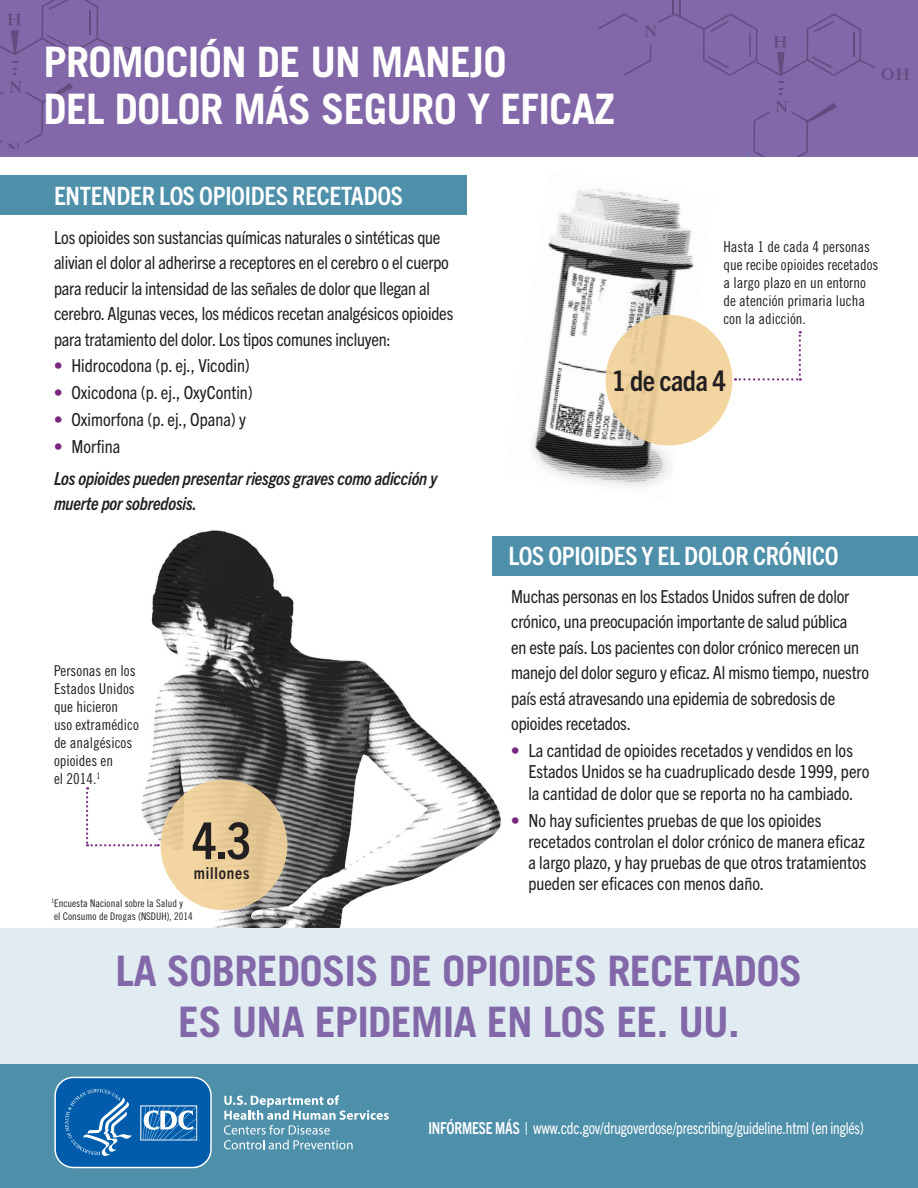
<style>
.page{position:relative;width:918px;height:1188px;background:#fff}
.page>*{position:absolute;margin:0;border:0;box-sizing:border-box;transform-origin:0 0}
.t1{font:700 condensed 51px "Trade Gothic Next LT Pro";color:#231f20}
.t2{font:700 42px/51px "Trade Gothic";letter-spacing:-.02em;color:#8268a8;text-align:center}
.t3{font:700 42px/46.5px "Trade Gothic";letter-spacing:-.02em;color:#fff}
.t4{font:700 condensed 28.5px "Trade Gothic Next LT Pro";letter-spacing:-.015em;color:#231f20}
.t5{font:700 condensed 25.35px "Trade Gothic Next LT Pro";letter-spacing:-.01em;color:#fff}
.t6{font:condensed 18px/25.5px "Trade Gothic Next LT Pro";letter-spacing:-.01em;color:#231f20}
.t7{font:italic 700 condensed 18px/25.5px "Trade Gothic Next LT Pro";letter-spacing:-.01em;color:#231f20}
.t8{font:condensed 16.5px "Trade Gothic Next LT Pro";letter-spacing:-.01em;color:#fff;scale:.9 1}
.t9{font:700 condensed 16.5px "Trade Gothic Next LT Pro";letter-spacing:.05em;color:#231f20}
.t10{font:15px/18px "Trade Gothic LT Std Cn 18";color:#231f20}
.t11{font:10.5px/13.5px "Trade Gothic LT Std Cn 18";color:#231f20}
.s1{color:#77287e}
.s2{font-weight:700}
</style>
<div class="page">
<div style="left:0;top:1064px;width:918px;height:124px;background:#4e8faa"></div>
<div style="left:0;top:0;width:918px;height:157px;background:#8268a8"></div>
<svg style="left:119px;top:47px;width:29px;height:12px"></svg>
<svg style="left:0;top:81px;width:73px;height:67px"></svg>
<svg style="left:0;top:0;width:113px;height:55px"></svg>
<svg style="left:12px;top:61px;width:5px;height:14px"></svg>
<svg style="left:882px;top:68px;width:28px;height:12px"></svg>
<svg style="left:598px;top:0;width:277px;height:76px"></svg>
<svg style="left:747px;top:101px;width:90px;height:56px"></svg>
<svg style="left:224px;top:1095px;width:165px;height:54px"></svg>
<svg style="left:54px;top:1076px;width:158px;height:93px;background:#2876b6"></svg>
<img style="left:101px;top:530px;width:404px;height:399px">
<img style="left:532px;top:189px;width:181px;height:299px">
<div style="left:0;top:929px;width:918px;height:135px;background:#e0ecf1"></div>
<div style="left:0;top:176px;width:467px;height:39px;background:#4e8faa"></div>
<div style="left:492px;top:536px;width:426px;height:40px;background:#4e8faa"></div>
<svg style="left:606px;top:315px;width:126px;height:131px;background:#efd29e"></svg>
<div style="left:161px;top:780px;width:126px;height:130px;background:linear-gradient(to right,#f1d4a0,#e2c591);border-radius:50%"></div>
<svg style="left:735px;top:331px;width:66px;height:50px"></svg>
<svg style="left:86px;top:787px;width:73px;height:59px"></svg>
<h1 class="t3" style="left:44px;top:39px;width:573px">PROMOCIÓN DE UN MANEJO<br>DEL DOLOR MÁS SEGURO Y EFICAZ</h1>
<h2 class="t5" style="left:54px;top:179px;width:350px">ENTENDER LOS OPIOIDES RECETADOS</h2>
<p class="t6" style="left:54px;top:223px;width:401px">Los opioides son sustancias químicas naturales o sintéticas que alivian el dolor al adherirse a receptores en el cerebro o el cuerpo para reducir la intensidad de las señales de dolor que llegan al cerebro. Algunas veces, los médicos recetan analgésicos opioides para tratamiento del dolor. Los tipos comunes incluyen:</p>
<p class="t6" style="left:54px;top:352px;width:198px"><span class="s1">•</span> Hidrocodona (p. ej., Vicodin)</p>
<p class="t6" style="left:54px;top:379px;width:200px"><span class="s1">•</span> Oxicodona (p. ej., OxyContin)</p>
<p class="t6" style="left:54px;top:405px;width:194px"><span class="s1">•</span> Oximorfona (p. ej., Opana) y</p>
<p class="t6" style="left:54px;top:432px;width:68px"><span class="s1">•</span> Morfina</p>
<p class="t7" style="left:54px;top:464px;width:385px">Los opioides pueden presentar riesgos graves como adicción y muerte por sobredosis.</p>
<p class="t10" style="left:54px;top:661px;width:86px">Personas en los<br>Estados Unidos que hicieron uso extramédico de analgésicos opioides en<br>el 2014.<sup>1</sup></p>
<p class="t1" style="left:192px;top:806px;width:60px">4.3</p>
<p class="t9" style="left:194px;top:861px;width:57px">millones</p>
<p class="t11" style="left:51px;top:896px;width:143px"><sup>1</sup> Encuesta Nacional sobre la Salud y<br>el Consumo de Drogas (NSDUH), 2014</p>
<p class="t10" style="left:723px;top:238px;width:156px">Hasta 1 de cada 4 personas que recibe opioides recetados a largo plazo en un entorno de atención primaria lucha con la adicción.</p>
<p class="t4" style="left:612px;top:361px;width:115px">1 de cada 4</p>
<h2 class="t5" style="left:509px;top:539px;width:332px">LOS OPIOIDES Y EL DOLOR CRÓNICO</h2>
<p class="t6" style="left:511px;top:582px;width:359px">Muchas personas en los Estados Unidos sufren de dolor crónico, una preocupación importante de salud pública<br>en este país. Los pacientes con dolor crónico merecen un manejo del dolor seguro y eficaz. Al mismo tiempo, nuestro país está atravesando una epidemia de sobredosis de opioides recetados.</p>
<p class="t6" style="left:528px;top:739px;width:342px;line-height:21px;text-indent:-17px"><span class="s1">•</span> La cantidad de opioides recetados y vendidos en los<br>Estados Unidos se ha cuadruplicado desde 1999, pero la cantidad de dolor que se reporta no ha cambiado.</p>
<p class="t6" style="left:528px;top:809px;width:340px;line-height:21px;text-indent:-17px"><span class="s1">•</span> No hay suficientes pruebas de que los opioides recetados controlan el dolor crónico de manera eficaz a largo plazo, y hay pruebas de que otros tratamientos pueden ser eficaces con menos daño.</p>
<p class="t2" style="left:116px;top:945px;width:688px">LA SOBREDOSIS DE OPIOIDES RECETADOS<br>ES UNA EPIDEMIA EN LOS EE. UU.</p>
<p class="t8" style="left:428px;top:1117px;width:486px"><span class="s2">INFÓRMESE MÁS |</span> www.cdc.gov/drugoverdose/prescribing/guideline.html (en inglés)</p>
</div>
